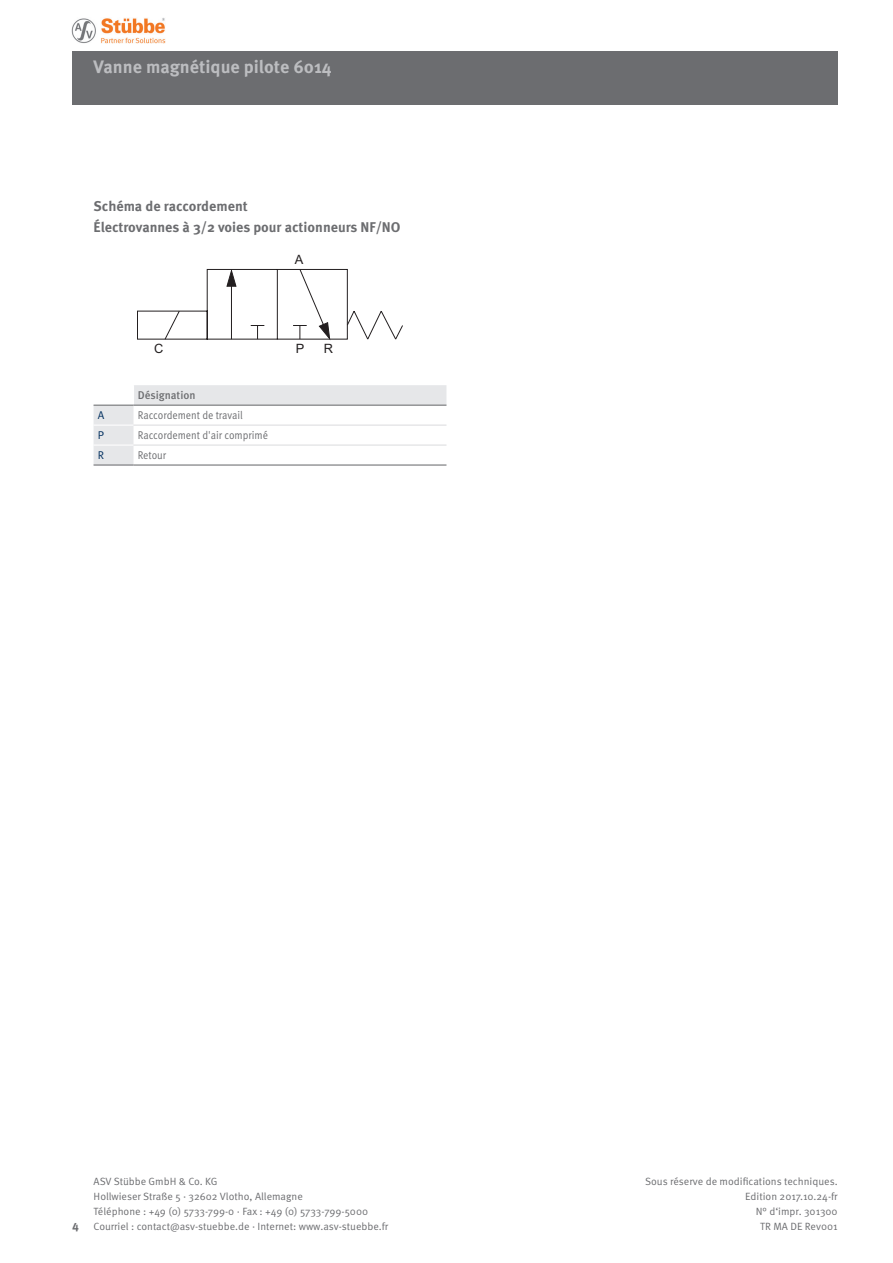
<style>
.page{position:relative;width:893px;height:1263px;background:#fff}
.page>*{position:absolute;margin:0;border:0;box-sizing:border-box;transform-origin:0 0}
.t1{font:700 18px "Meta Pro";color:#bcbdc0}
.t2{font:700 14.1px/21px "Meta Pro";color:#6c6d70}
.t3{font:12.9px "Arial";color:#231f20}
.t4{font:700 12px "Meta Pro";color:#6c6d70}
.t5{font:11.25px "Meta Pro Norm";color:#6c6d70;scale:.9 1}
.t6{font:500 11.25px "Meta Pro";color:#6c6d70}
.t7{font:11.25px "Meta Pro Norm";color:#002e5e}
.t8{font:10.5px/15px "Meta Pro Norm";color:#6c6d70}
</style>
<div class="page">
<div style="left:72px;top:51px;width:766px;height:53px;background:#6c6d70"></div>
<img style="left:72px;top:18px;width:94px;height:26px">
<svg style="left:137px;top:269px;width:266px;height:71px"></svg>
<svg style="left:94px;top:385px;width:352px;height:79px"></svg>
<hr style="left:134px;top:405px;width:312px;height:1px;background:#6c6d70">
<hr style="left:94px;top:425px;width:40px;height:1px;background:#fff">
<hr style="left:94px;top:444px;width:40px;height:2px;background:#fff">
<hr style="left:134px;top:425px;width:312px;height:1px;background:#dcdddf">
<hr style="left:134px;top:444px;width:312px;height:2px;background:#dcdddf">
<hr style="left:94px;top:464px;width:40px;height:2px;background:#6c6d70">
<hr style="left:134px;top:464px;width:312px;height:2px;background:#6c6d70">
<hr style="left:94px;top:405px;width:40px;height:1px;background:#6c6d70">
<h1 class="t1" style="left:94px;top:53px;width:240px">Vanne magnétique pilote 6014</h1>
<h2 class="t2" style="left:94px;top:194px;width:309px">Schéma de raccordement<br>Électrovannes à 3/2 voies pour actionneurs NF/NO</h2>
<p class="t3" style="left:295px;top:251px;width:10px">A</p>
<p class="t3" style="left:154px;top:340px;width:11px">C</p>
<p class="t3" style="left:296px;top:340px;width:10px">P</p>
<p class="t3" style="left:324px;top:340px;width:11px">R</p>
<p class="t6" style="left:138px;top:386px;width:59px">Désignation</p>
<p class="t7" style="left:98px;top:407px;width:8px">A</p>
<p class="t5" style="left:138px;top:407px;width:118px">Raccordement de travail</p>
<p class="t7" style="left:98px;top:427px;width:8px">P</p>
<p class="t5" style="left:138px;top:427px;width:146px">Raccordement d'air comprimé</p>
<p class="t7" style="left:98px;top:446px;width:8px">R</p>
<p class="t5" style="left:138px;top:446px;width:33px">Retour</p>
<p class="t4" style="left:72px;top:1217px;width:8px">4</p>
<p class="t8" style="left:94px;top:1173px;width:296px">ASV Stübbe GmbH &amp; Co. KG<br>Hollwieser Straße 5 · 32602 Vlotho, Allemagne<br>Téléphone : +49 (0) 5733-799-0 · Fax : +49 (0) 5733-799-5000<br>Courriel : contact@asv-stuebbe.de · Internet: www.asv-stuebbe.fr</p>
<p class="t8" style="left:645px;top:1173px;width:194px;text-align:right">Sous réserve de modifications techniques.<br>Edition 2017.10.24-fr<br>N° d‘impr. 301300<br>TR MA DE Rev001</p>
</div>
